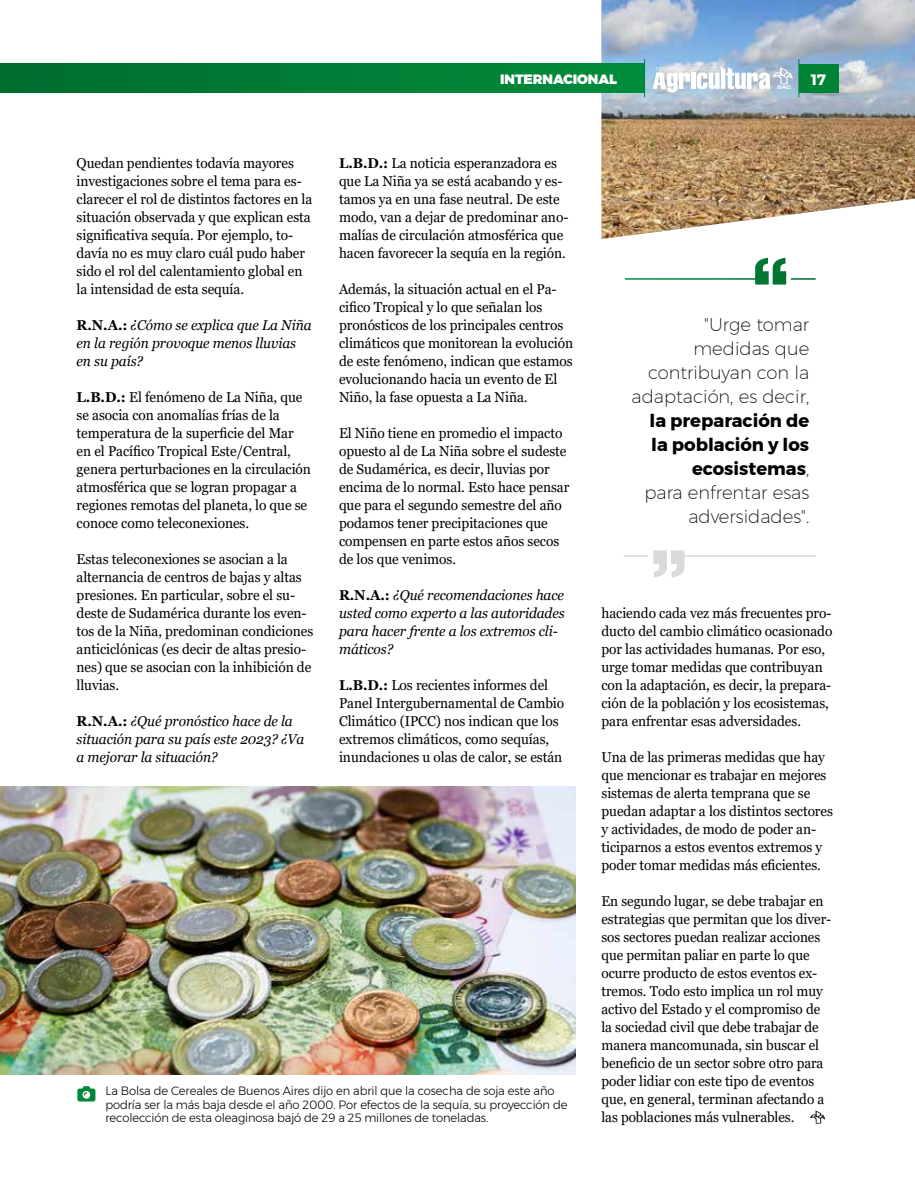
<style>
.page{position:relative;width:915px;height:1191px;background:#fff}
.page>*{position:absolute;margin:0;border:0;box-sizing:border-box;transform-origin:0 0}
.t1{font:700 18px/24px "Montserrat";color:#000;text-align:right}
.t2{font:200 18px/24px "Montserrat";color:#000;text-align:right}
.t3{font:700 15px "Montserrat";color:#fff}
.t4{font:14.25px/18px "Georgia";letter-spacing:-.005em;color:#000;scale:.96 1}
.t5{font:14.25px/18px "Georgia";letter-spacing:-.005em;color:#000;scale:.95 1}
.t6{font:italic 14.25px/18px "Georgia";letter-spacing:-.005em;color:#000;scale:.96 1}
.t7{font:900 13.5px "Montserrat";letter-spacing:-.005em;color:#fff}
.t8{font:300 12px/13.5px "Montserrat";letter-spacing:-.01em;color:#000;scale:.96 1}
.s1{font-weight:700;font-style:normal}
.s2{font-weight:700}
.s3{font-weight:200}
</style>
<div class="page">
<svg style="left:624px;top:258px;width:191px;height:26px"></svg>
<svg style="left:623px;top:550px;width:192px;height:27px"></svg>
<img style="left:0;top:787px;width:575px;height:287px">
<svg style="left:77px;top:1086px;width:18px;height:15px"></svg>
<img style="left:601px;top:0;width:313px;height:239px">
<svg style="left:652px;top:72px;width:37px;height:20px"></svg>
<div style="left:690px;top:73px;width:5px;height:16px;background:#fff"></div>
<svg style="left:696px;top:66px;width:96px;height:23px"></svg>
<svg style="left:809px;top:1110px;width:16px;height:13px"></svg>
<div style="left:0;top:64px;width:644px;height:28px;background:linear-gradient(to right,#006d2d,#008c3c)"></div>
<div style="left:798px;top:64px;width:40px;height:28px;background:#008237"></div>
<hr style="left:798px;top:59px;width:1px;height:38px;background:#008237">
<hr style="left:644px;top:59px;width:1px;height:38px;background:#008237">
<p class="t7" style="left:500px;top:68px;width:118px">INTERNACIONAL</p>
<p class="t3" style="left:810px;top:67px;width:16px">17</p>
<p class="t4" style="left:77px;top:154px;width:247px">Quedan pendientes todavía mayores investigaciones sobre el tema para es&shy;clarecer el rol de distintos factores en la situación observada y que explican esta significativa sequía. Por ejemplo, to&shy;davía no es muy claro cuál pudo haber sido el rol del calentamiento global en la intensidad de esta sequía.</p>
<p class="t6" style="left:77px;top:316px;width:246px"><span class="s1">R.N.A.:</span> ¿Cómo se explica que La Niña en la región provoque menos lluvias en su país?</p>
<p class="t4" style="left:77px;top:388px;width:245px"><span class="s2">L.B.D.:</span> El fenómeno de La Niña, que se asocia con anomalías frías de la temperatura de la superficie del Mar en el Pacífico Tropical Este/Central, genera perturbaciones en la circulación atmosférica que se logran propagar a regiones remotas del planeta, lo que se conoce como teleconexiones.</p>
<p class="t4" style="left:77px;top:550px;width:248px">Estas teleconexiones se asocian a la alternancia de centros de bajas y altas presiones. En particular, sobre el su&shy;deste de Sudamérica durante los even&shy;tos de la Niña, predominan condiciones anticiclónicas (es decir de altas presio&shy;nes) que se asocian con la inhibición de lluvias.</p>
<p class="t6" style="left:77px;top:712px;width:239px"><span class="s1">R.N.A.:</span> ¿Qué pronóstico hace de la situación para su país este 2023? ¿Va a mejorar la situación?</p>
<p class="t4" style="left:339px;top:154px;width:240px"><span class="s2">L.B.D.:</span> La noticia esperanzadora es que La Niña ya se está acabando y es&shy;tamos ya en una fase neutral. De este modo, van a dejar de predominar ano&shy;malías de circulación atmosférica que hacen favorecer la sequía en la región.</p>
<p class="t4" style="left:339px;top:280px;width:245px">Además, la situación actual en el Pa&shy;cifico Tropical y lo que señalan los pronósticos de los principales centros climáticos que monitorean la evolución de este fenómeno, indican que estamos evolucionando hacia un evento de El Niño, la fase opuesta a La Niña.</p>
<p class="t4" style="left:339px;top:424px;width:241px">El Niño tiene en promedio el impacto opuesto al de La Niña sobre el sudeste de Sudamérica, es decir, lluvias por encima de lo normal. Esto hace pensar que para el segundo semestre del año podamos tener precipitaciones que compensen en parte estos años secos de los que venimos.</p>
<p class="t6" style="left:339px;top:586px;width:236px"><span class="s1">R.N.A.:</span> ¿Qué recomendaciones hace usted como experto a las autoridades para hacer frente a los extremos cli&shy;máticos?</p>
<p class="t4" style="left:339px;top:676px;width:236px"><span class="s2">L.B.D.:</span> Los recientes informes del Panel Intergubernamental de Cambio Climático (IPCC) nos indican que los extremos climáticos, como sequías, inundaciones u olas de calor, se están</p>
<p class="t8" style="left:105px;top:1084px;width:482px">La Bolsa de Cereales de Buenos Aires dijo en abril que la cosecha de soja este año podría ser la más baja desde el año 2000. Por efectos de la sequía, su proyección de recolección de esta oleaginosa bajó de 29 a 25 millones de toneladas.</p>
<p class="t2" style="left:631px;top:312px;width:179px">"Urge tomar medidas que contribuyan con la adaptación, es decir,</p>
<p class="t1" style="left:644px;top:408px;width:166px">la preparación de la población y los ecosistemas<span class="s3">,<br>para enfrentar esas adversidades".</span></p>
<p class="t4" style="left:601px;top:604px;width:242px">haciendo cada vez más frecuentes pro&shy;ducto del cambio climático ocasionado por las actividades humanas. Por eso, urge tomar medidas que contribuyan con la adaptación, es decir, la prepara&shy;ción de la población y los ecosistemas, para enfrentar esas adversidades.</p>
<p class="t4" style="left:601px;top:748px;width:242px">Una de las primeras medidas que hay que mencionar es trabajar en mejores sistemas de alerta temprana que se puedan adaptar a los distintos sectores y actividades, de modo de poder an&shy;ticiparnos a estos eventos extremos y poder tomar medidas más eficientes.</p>
<p class="t5" style="left:601px;top:892px;width:243px">En segundo lugar, se debe trabajar en estrategias que permitan que los diver&shy;sos sectores puedan realizar acciones que permitan paliar en parte lo que ocurre producto de estos eventos ex&shy;tremos. Todo esto implica un rol muy activo del Estado y el compromiso de la sociedad civil que debe trabajar de manera mancomunada, sin buscar el beneficio de un sector sobre otro para poder lidiar con este tipo de eventos que, en general, terminan afectando a las poblaciones más vulnerables.</p>
</div>
